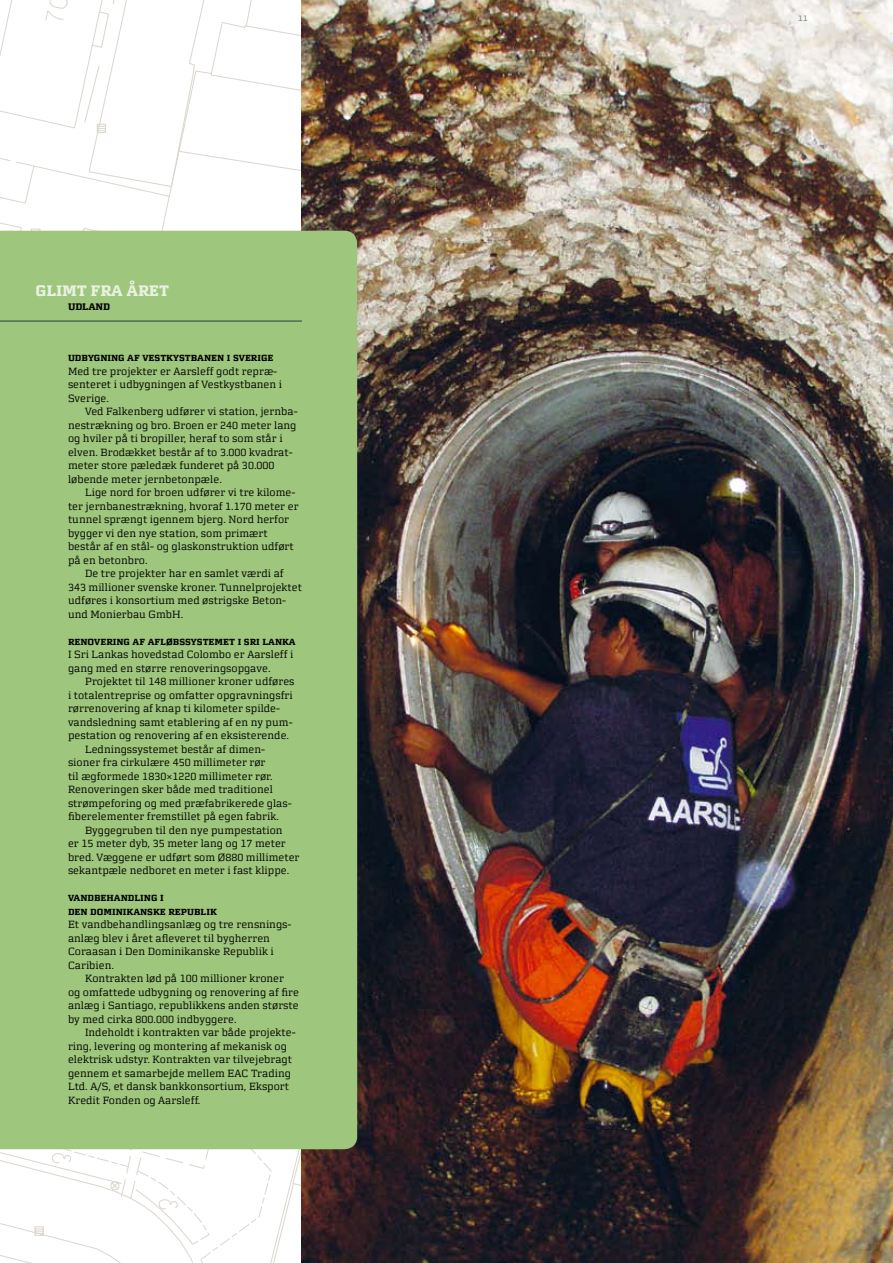
<style>
.page{position:relative;width:893px;height:1263px;background:#fff}
.page>*{position:absolute;margin:0;border:0;box-sizing:border-box;transform-origin:0 0}
.t1{font:700 18px "Morgan Avec Caps";letter-spacing:-.01em;color:#e9f2e2}
.t2{font:700 11.25px "Morgan Avec Caps";letter-spacing:-.01em;color:#000}
.t3{font:10.5px/13.5px "Morgan Avec Lining";color:#000}
.t4{font:700 10.5px/13.5px "Morgan Avec Caps";color:#000}
.t5{font:9px "Morgan Avec Caps";color:#807f84}
</style>
<div class="page">
<svg style="left:0;top:0;width:302px;height:1263px"></svg>
<img style="left:302px;top:0;width:591px;height:1263px">
<div style="left:0;top:231px;width:357px;height:918px;background:#9ec67c"></div>
<hr style="left:0;top:321px;width:302px;height:1px;background:#293b48">
<h1 class="t1" style="left:36px;top:281px;width:135px">GLIMT FRA ÅRET</h1>
<p class="t2" style="left:68px;top:300px;width:44px">UDLAND</p>
<p class="t4" style="left:68px;top:351px;width:207px">UDBYGNING AF VESTKYSTBANEN I SVERIGE</p>
<p class="t3" style="left:68px;top:364px;width:216px">Med tre projekter er Aarsleff godt repræ&shy;senteret i udbygningen af Vestkystbanen i<br>Sverige.</p>
<p class="t3" style="left:68px;top:404px;width:231px;text-indent:17px">Ved Falkenberg udfører vi station, jernba&shy;nestrækning og bro. Broen er 240 meter lang og hviler på ti bropiller, heraf to som står i elven. Brodækket består af to 3.000 kvadrat&shy;meter store pæledæk funderet på 30.000 løbende meter jernbetonpæle.</p>
<p class="t3" style="left:68px;top:485px;width:232px;text-indent:17px">Lige nord for broen udfører vi tre kilome&shy;ter jernbanestrækning, hvoraf 1.170 meter er tunnel sprængt igennem bjerg. Nord herfor bygger vi den nye station, som primært består af en stål- og glaskonstruktion udført på en betonbro.</p>
<p class="t3" style="left:68px;top:566px;width:235px;text-indent:17px">De tre projekter har en samlet værdi af 343 millioner svenske kroner. Tunnelprojektet udføres i konsortium med østrigske Beton&shy;und Monierbau GmbH.</p>
<p class="t4" style="left:68px;top:634px;width:229px">RENOVERING AF AFLØBSSYSTEMET I SRI LANKA</p>
<p class="t3" style="left:68px;top:647px;width:227px">I Sri Lankas hovedstad Colombo er Aarsleff i gang med en større renoveringsopgave.</p>
<p class="t3" style="left:85px;top:674px;width:211px">Projektet til 148 millioner kroner udføres</p>
<p class="t3" style="left:68px;top:688px;width:226px">i totalentreprise og omfatter opgravningsfri</p>
<p class="t3" style="left:68px;top:701px;width:214px">rørrenovering af knap ti kilometer spilde-</p>
<p class="t3" style="left:68px;top:715px;width:226px">vandsledning samt etablering af en ny pum-</p>
<p class="t3" style="left:68px;top:728px;width:223px">pestation og renovering af en eksisterende.</p>
<p class="t3" style="left:85px;top:742px;width:182px">Ledningssystemet består af dimen-</p>
<p class="t3" style="left:68px;top:755px;width:199px">sioner fra cirkulære 450 millimeter rør</p>
<p class="t3" style="left:68px;top:769px;width:206px">til ægformede 1830×1220 millimeter rør.</p>
<p class="t3" style="left:68px;top:782px;width:206px">Renoveringen sker både med traditionel</p>
<p class="t3" style="left:68px;top:796px;width:225px">strømpeforing og med præfabrikerede glas-</p>
<p class="t3" style="left:68px;top:809px;width:212px">fiberelementer fremstillet på egen fabrik.</p>
<p class="t3" style="left:85px;top:823px;width:199px">Byggegruben til den nye pumpestation</p>
<p class="t3" style="left:68px;top:836px;width:219px">er 15 meter dyb, 35 meter lang og 17 meter</p>
<p class="t3" style="left:68px;top:850px;width:233px">bred. Væggene er udført som Ø880 millimeter</p>
<p class="t3" style="left:68px;top:863px;width:223px">sekantpæle nedboret en meter i fast klippe.</p>
<p class="t4" style="left:68px;top:891px;width:150px">VANDBEHANDLING I<br>DEN DOMINIKANSKE REPUBLIK</p>
<p class="t3" style="left:68px;top:917px;width:225px">Et vandbehandlingsanlæg og tre rensnings&shy;anlæg blev i året afleveret til bygherren Coraasan i Den Dominikanske Republik i Caribien.</p>
<p class="t3" style="left:68px;top:971px;width:232px;text-indent:17px">Kontrakten lød på 100 millioner kroner og omfattede udbygning og renovering af fire anlæg i Santiago, republikkens anden største by med cirka 800.000 indbyggere.</p>
<p class="t3" style="left:68px;top:1025px;width:229px;text-indent:17px">Indeholdt i kontrakten var både projekte&shy;ring, levering og montering af mekanisk og elektrisk udstyr. Kontrakten var tilvejebragt gennem et samarbejde mellem EAC Trading Ltd. A/S, et dansk bankkonsortium, Eksport Kredit Fonden og Aarsleff.</p>
<p class="t5" style="left:798px;top:13px;width:12px">11</p>
</div>
